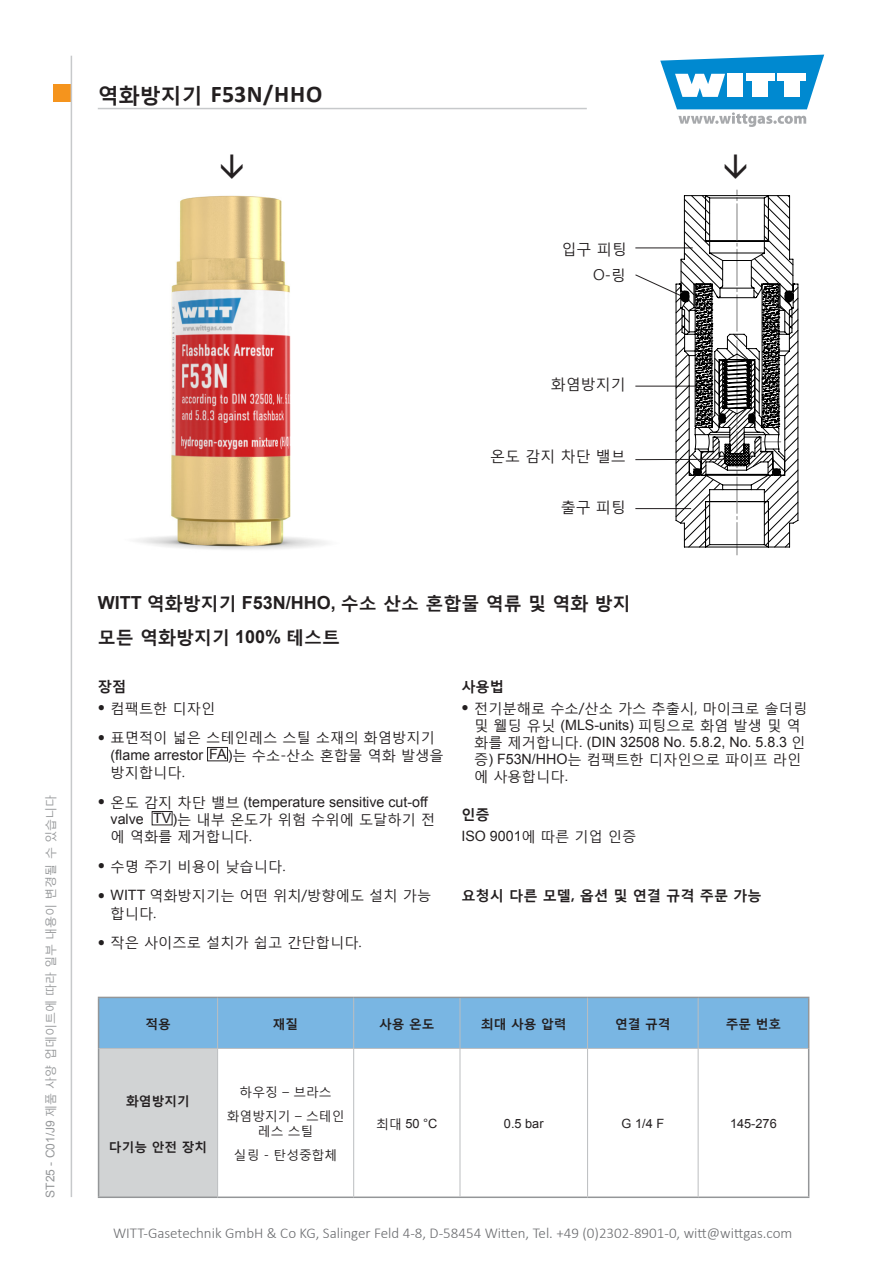
<style>
.page{position:relative;width:893px;height:1263px;background:#fff}
.page>*{position:absolute;margin:0;border:0;box-sizing:border-box;transform-origin:0 0}
.t1{font:700 24px "Calibri";letter-spacing:.02em;color:#231f20}
.Einleitungstext{font:700 18px "Malgun Gothic";color:#231f20}
.t2{font:300 15px "Calibri";color:#6b6c6f}
.Grundtext{font:15px "Malgun Gothic";color:#231f20}
.t3{font:14.25px/17.1px "Malgun Gothic";color:#231f20}
.Grundtext-2{font:14.25px/17.1px "Arial";color:#231f20}
.Überschrift{font:700 14.25px "Malgun Gothic";color:#231f20}
.Einleitungstext-2{font:700 12.75px "Malgun Gothic";color:#231f20}
.Einleitungstext-3{font:12.75px/15.3px "Malgun Gothic";color:#231f20;text-align:center}
.Einleitungstext-4{font:12.75px "Arial";color:#231f20}
.t4{font:12px "Malgun Gothic";color:#949698}
.s1{font-family:"Malgun Gothic";font-size:21px}
.s2{font-family:"Arial"}
.s3{font-family:"Bookman Old Style";font-size:12px}
.s4{font-family:"Malgun Gothic"}
</style>
<div class="page">
<div style="left:53px;top:85px;width:17px;height:17px;background:#f5941d"></div>
<svg style="left:660px;top:55px;width:164px;height:72px"></svg>
<hr style="left:71px;top:56px;width:1px;height:1141px;background:#c7c9cb">
<hr style="left:98px;top:108px;width:489px;height:1px;background:#c7c9cb">
<img style="left:136px;top:195px;width:191px;height:355px">
<div style="left:207px;top:747px;width:21px;height:14px;border:1px solid #231f20"></div>
<div style="left:152px;top:811px;width:20px;height:14px;border:1px solid #231f20"></div>
<div style="left:99px;top:998px;width:709px;height:50px;background:#79b6e3"></div>
<div style="left:99px;top:1048px;width:119px;height:149px;background:#d1d3d4"></div>
<svg style="left:354px;top:1049px;width:344px;height:147px"></svg>
<hr style="left:98px;top:997px;width:120px;height:1px;background:#949698">
<hr style="left:98px;top:998px;width:1px;height:50px;background:#949698">
<hr style="left:218px;top:997px;width:136px;height:1px;background:#949698">
<hr style="left:354px;top:997px;width:106px;height:1px;background:#949698">
<hr style="left:460px;top:997px;width:128px;height:1px;background:#949698">
<hr style="left:588px;top:997px;width:110px;height:1px;background:#949698">
<hr style="left:698px;top:997px;width:111px;height:1px;background:#949698">
<hr style="left:808px;top:998px;width:1px;height:50px;background:#949698">
<hr style="left:98px;top:1048px;width:1px;height:148px;background:#949698">
<hr style="left:808px;top:1048px;width:1px;height:148px;background:#949698">
<hr style="left:98px;top:1196px;width:120px;height:2px;background:#949698">
<hr style="left:218px;top:1196px;width:136px;height:2px;background:#949698">
<hr style="left:354px;top:1196px;width:106px;height:2px;background:#949698">
<hr style="left:460px;top:1196px;width:128px;height:2px;background:#949698">
<hr style="left:588px;top:1196px;width:110px;height:2px;background:#949698">
<hr style="left:698px;top:1196px;width:111px;height:2px;background:#949698">
<hr style="left:217px;top:998px;width:1px;height:50px;background:#bcbec0">
<hr style="left:353px;top:998px;width:1px;height:50px;background:#bcbec0">
<hr style="left:460px;top:998px;width:1px;height:50px;background:#bcbec0">
<hr style="left:587px;top:998px;width:1px;height:50px;background:#bcbec0">
<hr style="left:698px;top:998px;width:1px;height:50px;background:#bcbec0">
<hr style="left:99px;top:1048px;width:119px;height:1px;background:#bcbec0">
<hr style="left:218px;top:1048px;width:136px;height:1px;background:#bcbec0">
<hr style="left:217px;top:1049px;width:1px;height:147px;background:#bcbec0">
<hr style="left:354px;top:1048px;width:106px;height:1px;background:#bcbec0">
<hr style="left:353px;top:1049px;width:1px;height:147px;background:#bcbec0">
<hr style="left:460px;top:1048px;width:128px;height:1px;background:#bcbec0">
<hr style="left:460px;top:1049px;width:1px;height:147px;background:#bcbec0">
<hr style="left:588px;top:1048px;width:110px;height:1px;background:#bcbec0">
<hr style="left:587px;top:1049px;width:1px;height:147px;background:#bcbec0">
<hr style="left:698px;top:1048px;width:110px;height:1px;background:#bcbec0">
<hr style="left:698px;top:1049px;width:1px;height:147px;background:#bcbec0">
<svg style="left:635px;top:190px;width:164px;height:365px"></svg>
<hr style="left:635px;top:459px;width:94px;height:1px;background:#231f20">
<h1 class="t1" style="left:98px;top:78px;width:226px"><span class="s1">역화방지기</span> F53N/HHO</h1>
<p class="t4" style="left:43px;top:1197px;width:404px;rotate:-90deg"><span class="s2">ST25 - C01/J9</span> 제품 사양 업데이트에 따라 일부 내용이 변경될 수 있습니다</p>
<p class="Grundtext" style="left:561px;top:240px;width:67px">입구 피팅</p>
<p class="Grundtext" style="left:593px;top:266px;width:34px">O-링</p>
<p class="Grundtext" style="left:551px;top:375px;width:76px">화염방지기</p>
<p class="Grundtext" style="left:490px;top:447px;width:137px">온도 감지 차단 밸브</p>
<p class="Grundtext" style="left:561px;top:498px;width:67px">출구 피팅</p>
<p class="Einleitungstext" style="left:98px;top:592px;width:535px"><span class="s2">WITT</span> 역화방지기 <span class="s2">F53N/HHO,</span> 수소 산소 혼합물 역류 및 역화 방지</p>
<p class="Einleitungstext" style="left:98px;top:626px;width:244px">모든 역화방지기 <span class="s2">100%</span> 테스트</p>
<p class="Überschrift" style="left:98px;top:678px;width:30px">장점</p>
<p class="t3" style="left:98px;top:699px;width:119px"><span class="s3">●</span> 컴팩트한 디자인</p>
<p class="t3" style="left:111px;top:729px;width:335px;text-indent:-13px"><span class="s3">●</span> 표면적이 넓은 스테인레스 스틸 소재의 화염방지기 <span class="s2">(flame arrestor FA)</span>는 수소-산소 혼합물 역화 발생을 방지합니다.</p>
<p class="Grundtext-2" style="left:111px;top:793px;width:319px;text-indent:-13px"><span class="s3">●</span> <span class="s4">온도 감지 차단 밸브</span> (temperature sensitive cut-off valve</p>
<p class="t3" style="left:153px;top:810px;width:284px"><span class="s2">TV)</span>는 내부 온도가 위험 수위에 도달하기 전</p>
<p class="t3" style="left:111px;top:827px;width:143px">에 역화를 제거합니다.</p>
<p class="t3" style="left:98px;top:857px;width:189px"><span class="s3">●</span> 수명 주기 비용이 낮습니다.</p>
<p class="t3" style="left:111px;top:887px;width:322px;text-indent:-13px"><span class="s3">●</span> <span class="s2">WITT</span> 역화방지기는 어떤 위치/방향에도 설치 가능 합니다.</p>
<p class="t3" style="left:98px;top:934px;width:265px"><span class="s3">●</span> 작은 사이즈로 설치가 쉽고 간단합니다.</p>
<p class="Überschrift" style="left:461px;top:678px;width:44px">사용법</p>
<p class="t3" style="left:474px;top:699px;width:335px;text-indent:-13px"><span class="s3">●</span> 전기분해로 수소/산소 가스 추출시, 마이크로 솔더링 및 웰딩 유닛 <span class="s2">(MLS-units)</span> 피팅으로 화염 발생 및 역 화를 제거합니다<span class="s2">. (DIN 32508 No. 5.8.2, No. 5.8.3</span> 인 증<span class="s2">) F53N/HHO</span>는 컴팩트한 디자인으로 파이프 라인 에 사용합니다<span class="s2">.</span></p>
<p class="Überschrift" style="left:461px;top:806px;width:30px">인증</p>
<p class="Grundtext-2" style="left:461px;top:827px;width:177px">ISO 9001<span class="s4">에 따른 기업 인증</span></p>
<p class="Überschrift" style="left:461px;top:887px;width:302px">요청시 다른 모델, 옵션 및 연결 규격 주문 가능</p>
<p class="Einleitungstext-2" style="left:145px;top:1016px;width:27px">적용</p>
<p class="Einleitungstext-2" style="left:273px;top:1016px;width:27px">재질</p>
<p class="Einleitungstext-2" style="left:379px;top:1016px;width:57px">사용 온도</p>
<p class="Einleitungstext-2" style="left:481px;top:1016px;width:87px">최대 사용 압력</p>
<p class="Einleitungstext-2" style="left:615px;top:1016px;width:57px">연결 규격</p>
<p class="Einleitungstext-2" style="left:726px;top:1016px;width:57px">주문 번호</p>
<p class="Einleitungstext-2" style="left:126px;top:1092px;width:65px">화염방지기</p>
<p class="Einleitungstext-2" style="left:109px;top:1138px;width:100px">다기능 안전 장치</p>
<p class="Einleitungstext-3" style="left:240px;top:1084px;width:94px">하우징 – 브라스</p>
<p class="Einleitungstext-3" style="left:227px;top:1108px;width:119px">화염방지기 – 스테인 레스 스틸</p>
<p class="Einleitungstext-3" style="left:234px;top:1147px;width:105px">실링 - 탄성중합체</p>
<p class="Einleitungstext-4" style="left:376px;top:1115px;width:63px"><span class="s4">최대</span> 50 °C</p>
<p class="Einleitungstext-4" style="left:504px;top:1115px;width:41px">0.5 bar</p>
<p class="Einleitungstext-4" style="left:622px;top:1115px;width:44px">G 1/4 F</p>
<p class="Einleitungstext-4" style="left:730px;top:1115px;width:48px">145-276</p>
<p class="t2" style="left:113px;top:1224px;width:681px">WITT-Gasetechnik GmbH &amp; Co KG, Salinger Feld 4-8, D-58454 Witten, Tel. +49 (0)2302-8901-0, witt@wittgas.com</p>
</div>
